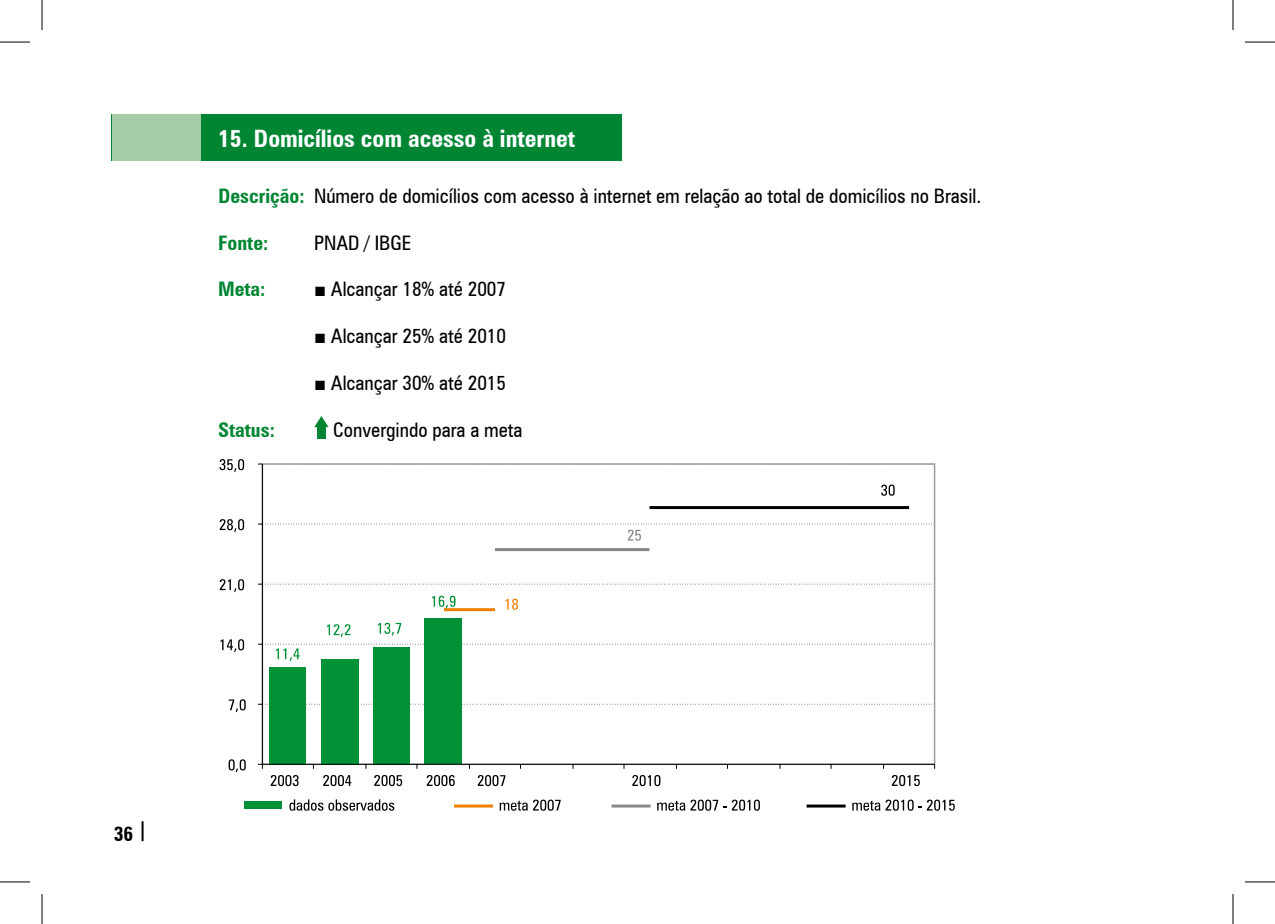
<style>
.page{position:relative;width:1275px;height:924px;background:#fff}
.page>*{position:absolute;margin:0;border:0;box-sizing:border-box;transform-origin:0 0}
.t1{font:700 condensed 24px "Zurich BT";color:#fff}
.t2{font:condensed 20px "Zurich BT";color:#000}
.t3{font:700 condensed 20px "Zurich BT";color:#008633}
.t4{font:700 condensed 20px "Zurich BT";color:#000}
.s1{font-weight:700;color:#008633}
.s2{font-family:"Arial";font-stretch:normal}
</style>
<div class="page">
<hr style="left:142px;top:820px;width:2px;height:20px;background:#000">
<div style="left:112px;top:114px;width:510px;height:46px;background:#008633"></div>
<div style="left:112px;top:114px;width:88px;height:46px;background:#a5cda8"></div>
<div style="left:270px;top:666px;width:36px;height:98px;background:#009036"></div>
<div style="left:321px;top:659px;width:37px;height:105px;background:#009036"></div>
<div style="left:373px;top:647px;width:36px;height:117px;background:#009036"></div>
<div style="left:424px;top:618px;width:38px;height:146px;background:#009036"></div>
<hr style="left:262px;top:464px;width:1px;height:300px;background:#000">
<svg style="left:258px;top:703px;width:676px;height:1px"></svg>
<svg style="left:258px;top:583px;width:676px;height:1px"></svg>
<svg style="left:258px;top:463px;width:676px;height:1px"></svg>
<hr style="left:262px;top:763px;width:672px;height:1px;background:#000">
<svg style="left:258px;top:763px;width:5px;height:5px"></svg>
<hr style="left:444px;top:608px;width:51px;height:3px;background:#ee7f00">
<hr style="left:495px;top:548px;width:154px;height:3px;background:#878889">
<hr style="left:649px;top:506px;width:260px;height:3px;background:#000">
<svg style="left:378px;top:622px;width:23px;height:13px"></svg>
<svg style="left:327px;top:624px;width:23px;height:12px"></svg>
<svg style="left:258px;top:643px;width:676px;height:17px"></svg>
<svg style="left:432px;top:595px;width:23px;height:13px"></svg>
<svg style="left:229px;top:759px;width:17px;height:12px"></svg>
<svg style="left:229px;top:699px;width:17px;height:12px"></svg>
<svg style="left:220px;top:639px;width:24px;height:12px"></svg>
<svg style="left:220px;top:579px;width:24px;height:12px"></svg>
<svg style="left:220px;top:519px;width:24px;height:12px"></svg>
<svg style="left:219px;top:459px;width:25px;height:12px"></svg>
<svg style="left:271px;top:775px;width:27px;height:10px"></svg>
<svg style="left:323px;top:775px;width:28px;height:10px"></svg>
<svg style="left:374px;top:775px;width:28px;height:10px"></svg>
<svg style="left:427px;top:775px;width:28px;height:10px"></svg>
<svg style="left:478px;top:775px;width:27px;height:10px"></svg>
<svg style="left:632px;top:775px;width:28px;height:10px"></svg>
<svg style="left:892px;top:775px;width:27px;height:10px"></svg>
<div style="left:244px;top:801px;width:37px;height:7px;background:#009036"></div>
<svg style="left:289px;top:799px;width:105px;height:11px"></svg>
<hr style="left:454px;top:804px;width:39px;height:3px;background:#ee7f00">
<svg style="left:499px;top:799px;width:61px;height:11px"></svg>
<hr style="left:611px;top:804px;width:39px;height:3px;background:#878889">
<svg style="left:657px;top:799px;width:103px;height:11px"></svg>
<hr style="left:806px;top:804px;width:39px;height:3px;background:#000">
<svg style="left:852px;top:799px;width:102px;height:11px"></svg>
<svg style="left:505px;top:598px;width:13px;height:11px"></svg>
<svg style="left:258px;top:523px;width:676px;height:17px"></svg>
<svg style="left:881px;top:484px;width:13px;height:11px"></svg>
<div style="left:317px;top:423px;width:8px;height:15px;background:#008633"></div>
<svg style="left:314px;top:416px;width:14px;height:11px"></svg>
<hr style="left:0;top:42px;width:30px;height:1px;background:#000">
<hr style="left:1245px;top:42px;width:30px;height:1px;background:#000">
<hr style="left:0;top:881px;width:30px;height:1px;background:#000">
<hr style="left:1245px;top:881px;width:30px;height:1px;background:#000">
<hr style="left:42px;top:0;width:1px;height:30px;background:#000">
<hr style="left:42px;top:893px;width:1px;height:30px;background:#000">
<hr style="left:1232px;top:0;width:1px;height:30px;background:#000">
<hr style="left:1232px;top:893px;width:1px;height:30px;background:#000">
<p class="t1" style="left:218px;top:124px;width:359px">15. Domicílios com acesso à internet</p>
<p class="t2" style="left:218px;top:183px;width:764px"><span class="s1">Descrição:</span> Número de domicílios com acesso à internet em relação ao total de domicílios no Brasil.</p>
<p class="t3" style="left:218px;top:230px;width:52px">Fonte:</p>
<p class="t2" style="left:314px;top:230px;width:98px">PNAD / IBGE</p>
<p class="t3" style="left:218px;top:277px;width:49px">Meta:</p>
<p class="t2" style="left:314px;top:277px;width:194px"><span class="s2">■</span> Alcançar 18% até 2007</p>
<p class="t2" style="left:314px;top:323px;width:194px"><span class="s2">■</span> Alcançar 25% até 2010</p>
<p class="t2" style="left:314px;top:370px;width:194px"><span class="s2">■</span> Alcançar 30% até 2015</p>
<p class="t3" style="left:218px;top:417px;width:58px">Status:</p>
<p class="t2" style="left:333px;top:417px;width:191px">Convergindo para a meta</p>
<p class="t4" style="left:114px;top:821px;width:19px">36</p>
</div>
